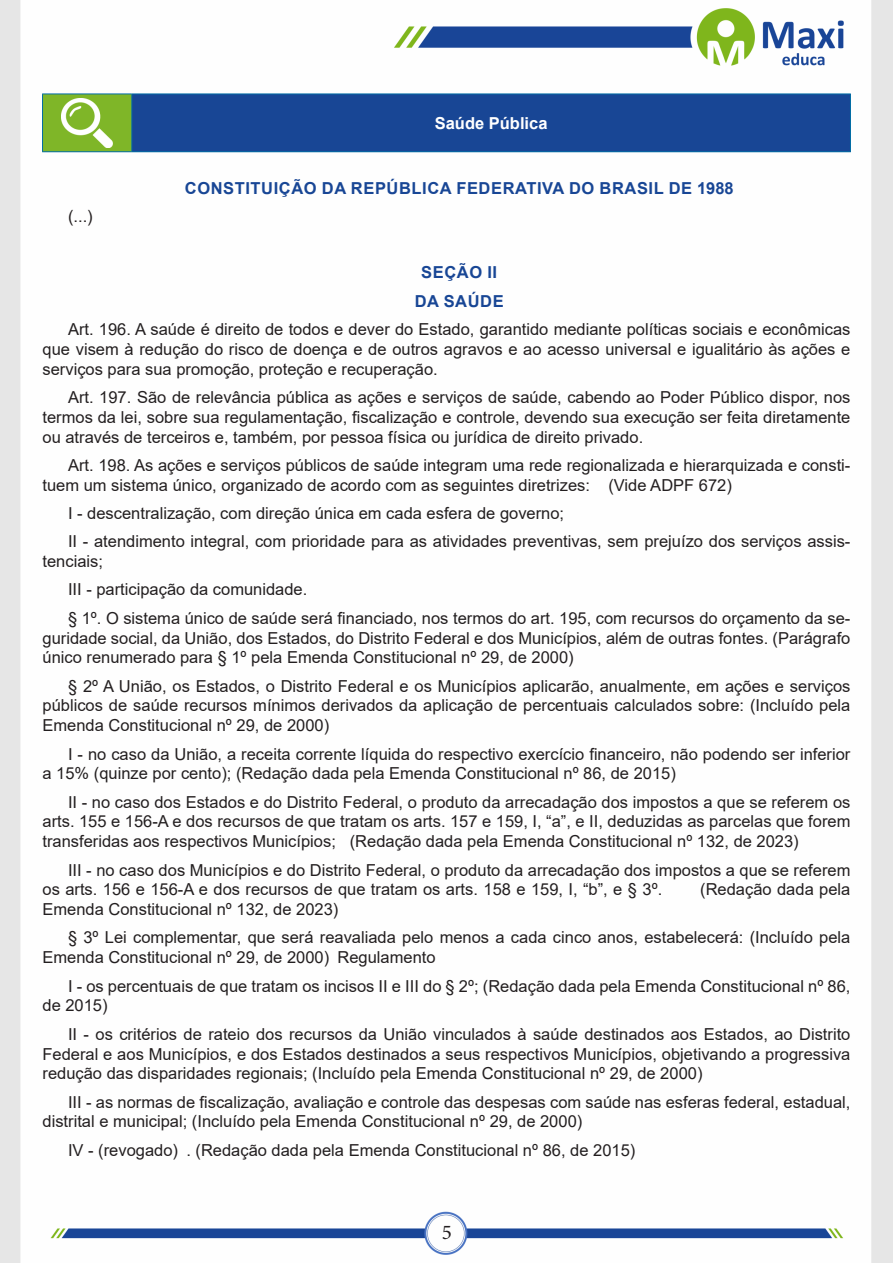
<style>
.page{position:relative;width:893px;height:1263px;background:#fff}
.page>*{position:absolute;margin:0;border:0;box-sizing:border-box;transform-origin:0 0}
.t1{font:21px "Minion Pro";color:#231f20}
.TEXTO_BASE{font:16.5px/19.8px "Arial";color:#231f20}
.TITULO_DE_LEI{font:700 16.5px "Arial";letter-spacing:.035em;color:#184695}
.CENTRALIZAR{font:700 16.5px "Arial";color:#fff}
.TITULO_DE_ASSUNTO__CORPO{font:16.5px "Arial";color:#231f20}
</style>
<div class="page">
<img style="left:0;top:0;width:893px;height:1263px">
<div style="left:43px;top:94px;width:89px;height:58px;background:#7fb628"></div>
<div style="left:132px;top:94px;width:718px;height:58px;background:#184695"></div>
<hr style="left:42px;top:94px;width:90px;height:1px;background:#036ea6">
<hr style="left:42px;top:94px;width:1px;height:57px;background:#036ea6">
<hr style="left:42px;top:151px;width:90px;height:1px;background:#036ea6">
<hr style="left:132px;top:94px;width:719px;height:1px;background:#036ea6">
<hr style="left:131px;top:94px;width:1px;height:57px;background:#036ea6">
<hr style="left:850px;top:94px;width:1px;height:57px;background:#036ea6">
<hr style="left:132px;top:151px;width:719px;height:1px;background:#036ea6">
<img style="left:62px;top:98px;width:50px;height:49px">
<p class="CENTRALIZAR" style="left:435px;top:111px;width:114px">Saúde Pública</p>
<p class="TITULO_DE_ASSUNTO__CORPO" style="left:68px;top:205px;width:26px">(...)</p>
<p class="TITULO_DE_LEI" style="left:185px;top:176px;width:550px">CONSTITUIÇÃO DA REPÚBLICA FEDERATIVA DO BRASIL DE 1988</p>
<p class="TITULO_DE_LEI" style="left:421px;top:261px;width:77px">SEÇÃO II</p>
<p class="TITULO_DE_LEI" style="left:415px;top:289px;width:91px">DA SAÚDE</p>
<p class="TEXTO_BASE" style="left:43px;top:319px;width:809px;text-align:justify;text-indent:26px">Art. 196. A saúde é direito de todos e dever do Estado, garantido mediante políticas sociais e econômicas que visem à redução do risco de doença e de outros agravos e ao acesso universal e igualitário às ações e serviços para sua promoção, proteção e recuperação.</p>
<p class="TEXTO_BASE" style="left:43px;top:387px;width:809px;text-align:justify;text-indent:26px">Art. 197. São de relevância pública as ações e serviços de saúde, cabendo ao Poder Público dispor, nos termos da lei, sobre sua regulamentação, fiscalização e controle, devendo sua execução ser feita diretamente ou através de terceiros e, também, por pessoa física ou jurídica de direito privado.</p>
<p class="TEXTO_BASE" style="left:43px;top:455px;width:809px;text-indent:26px">Art. 198. As ações e serviços públicos de saúde integram uma rede regionalizada e hierarquizada e consti&shy;tuem um sistema único, organizado de acordo com as seguintes diretrizes: (Vide ADPF 672)</p>
<p class="TEXTO_BASE" style="left:68px;top:503px;width:498px">I - descentralização, com direção única em cada esfera de governo;</p>
<p class="TEXTO_BASE" style="left:43px;top:531px;width:809px;text-indent:26px">II - atendimento integral, com prioridade para as atividades preventivas, sem prejuízo dos serviços assis&shy;tenciais;</p>
<p class="TEXTO_BASE" style="left:68px;top:580px;width:241px">III - participação da comunidade.</p>
<p class="TEXTO_BASE" style="left:43px;top:608px;width:809px;text-align:justify;text-indent:26px">§ 1º. O sistema único de saúde será financiado, nos termos do art. 195, com recursos do orçamento da se&shy;guridade social, da União, dos Estados, do Distrito Federal e dos Municípios, além de outras fontes. (Parágrafo único renumerado para § 1º pela Emenda Constitucional nº 29, de 2000)</p>
<p class="TEXTO_BASE" style="left:43px;top:676px;width:809px;text-align:justify;text-indent:26px">§ 2º A União, os Estados, o Distrito Federal e os Municípios aplicarão, anualmente, em ações e serviços públicos de saúde recursos mínimos derivados da aplicação de percentuais calculados sobre: (Incluído pela Emenda Constitucional nº 29, de 2000)</p>
<p class="TEXTO_BASE" style="left:43px;top:744px;width:809px;text-indent:26px">I - no caso da União, a receita corrente líquida do respectivo exercício financeiro, não podendo ser inferior a 15% (quinze por cento); (Redação dada pela Emenda Constitucional nº 86, de 2015)</p>
<p class="TEXTO_BASE" style="left:43px;top:792px;width:809px;text-align:justify;text-indent:26px">II - no caso dos Estados e do Distrito Federal, o produto da arrecadação dos impostos a que se referem os arts. 155 e 156-A e dos recursos de que tratam os arts. 157 e 159, I, “a”, e II, deduzidas as parcelas que forem transferidas aos respectivos Municípios; (Redação dada pela Emenda Constitucional nº 132, de 2023)</p>
<p class="TEXTO_BASE" style="left:43px;top:860px;width:809px;text-indent:26px">III - no caso dos Municípios e do Distrito Federal, o produto da arrecadação dos impostos a que se referem os arts. 156 e 156-A e dos recursos de que tratam os arts. 158 e 159, I, “b”, e § 3º.</p>
<p class="TEXTO_BASE" style="left:700px;top:879px;width:152px">(Redação dada pela</p>
<p class="TEXTO_BASE" style="left:43px;top:899px;width:297px">Emenda Constitucional nº 132, de 2023)</p>
<p class="TEXTO_BASE" style="left:43px;top:928px;width:809px;text-indent:26px">§ 3º Lei complementar, que será reavaliada pelo menos a cada cinco anos, estabelecerá: (Incluído pela<br>Emenda Constitucional nº 29, de 2000) Regulamento</p>
<p class="TEXTO_BASE" style="left:43px;top:976px;width:809px;text-indent:26px">I - os percentuais de que tratam os incisos II e III do § 2º; (Redação dada pela Emenda Constitucional nº 86, de 2015)</p>
<p class="TEXTO_BASE" style="left:43px;top:1024px;width:809px;text-align:justify;text-indent:26px">II - os critérios de rateio dos recursos da União vinculados à saúde destinados aos Estados, ao Distrito Federal e aos Municípios, e dos Estados destinados a seus respectivos Municípios, objetivando a progressiva redução das disparidades regionais; (Incluído pela Emenda Constitucional nº 29, de 2000)</p>
<p class="TEXTO_BASE" style="left:43px;top:1092px;width:809px;text-indent:26px">III - as normas de fiscalização, avaliação e controle das despesas com saúde nas esferas federal, estadual, distrital e municipal; (Incluído pela Emenda Constitucional nº 29, de 2000)</p>
<p class="TEXTO_BASE" style="left:68px;top:1140px;width:569px">IV - (revogado) . (Redação dada pela Emenda Constitucional nº 86, de 2015)</p>
<p class="t1" style="left:442px;top:1218px;width:12px">5</p>
</div>
